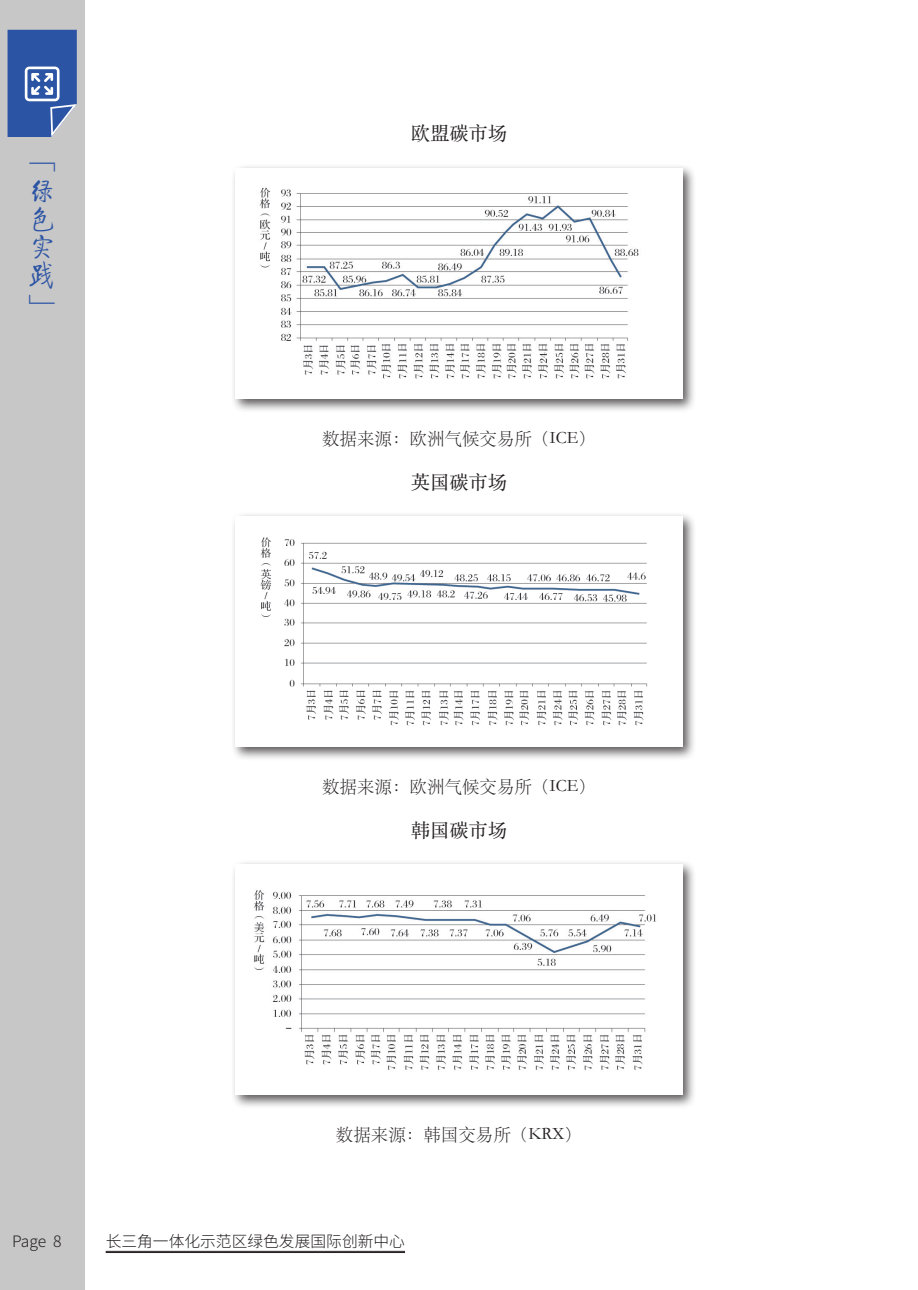
<style>
.page{position:relative;width:918px;height:1290px;background:#fff}
.page>*{position:absolute;margin:0;border:0;box-sizing:border-box;transform-origin:0 0}
.t1{font:28px/28px "FZQTJW GB1 0";color:#2b54a4;text-align:justify}
.t2{font:19.25px "ST Songti SC Regular";color:#231f20}
.t3{font:17.5px "ST Songti SC Light";color:#231f20}
.t4{font:300 15.75px "Source Han Sans CN";color:#231f20}
</style>
<div class="page">
<div style="left:0;top:0;width:84px;height:1290px;background:#c8c7c7"></div>
<hr style="left:106px;top:1251px;width:299px;height:1px;background:#231f20">
<hr style="left:106px;top:1252px;width:299px;height:1px;background:#231f20">
<svg style="left:8px;top:30px;width:69px;height:107px;background:#476aae"></svg>
<div style="left:231px;top:512px;width:466px;height:249px;background:#231f20;opacity:.75"></div>
<img style="left:236px;top:516px;width:446px;height:231px">
<div style="left:231px;top:860px;width:466px;height:249px;background:#231f20;opacity:.75"></div>
<img style="left:236px;top:864px;width:446px;height:231px">
<div style="left:231px;top:163px;width:466px;height:250px;background:#231f20;opacity:.75"></div>
<img style="left:236px;top:168px;width:446px;height:230px">
<h1 class="t1" style="left:28px;top:152px;width:29px">「绿色实践」</h1>
<p class="t2" style="left:411px;top:121px;width:98px">欧盟碳市场</p>
<p class="t3" style="left:322px;top:427px;width:275px">数据来源：欧洲气候交易所（ICE）</p>
<p class="t2" style="left:411px;top:470px;width:98px">英国碳市场</p>
<p class="t3" style="left:322px;top:776px;width:275px">数据来源：欧洲气候交易所（ICE）</p>
<p class="t2" style="left:411px;top:818px;width:98px">韩国碳市场</p>
<p class="t3" style="left:336px;top:1124px;width:248px">数据来源：韩国交易所（KRX）</p>
<p class="t4" style="left:12px;top:1232px;width:51px">Page 8</p>
<p class="t4" style="left:106px;top:1232px;width:301px">长三角一体化示范区绿色发展国际创新中心</p>
</div>
